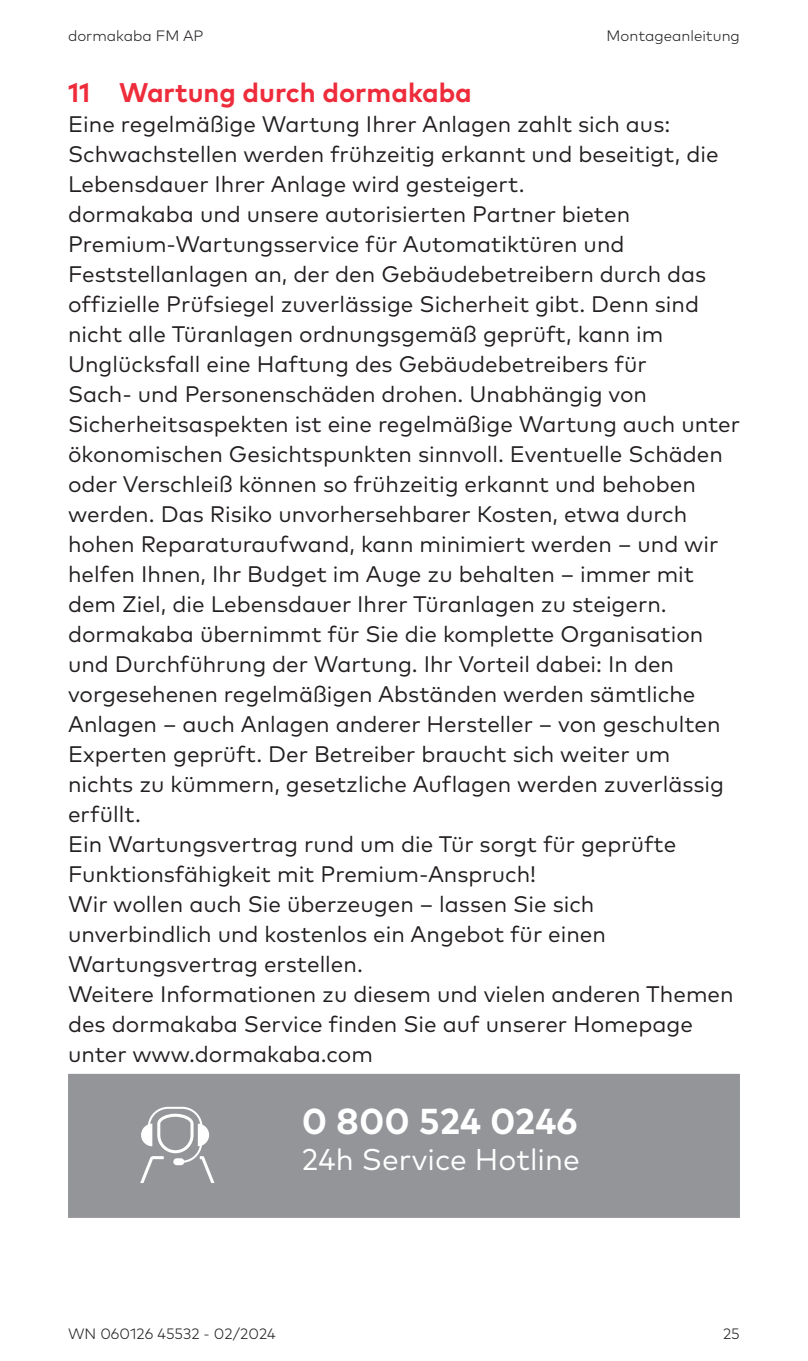
<style>
.page{position:relative;width:808px;height:1361px;background:#fff}
.page>*{position:absolute;margin:0;border:0;box-sizing:border-box;transform-origin:0 0}
.Table_title{font:700 36px "Mark Pro";color:#fff}
.Table_text{font:30px "Mark Pro";color:#fff}
.t1{font:700 27px "Mark Pro";color:#ee2c3b}
.Body_text{font:22.5px/30px "Mark Pro";color:#231f20}
.t2{font:300 15px "Mark Pro";color:#231f20}
</style>
<div class="page">
<div style="left:68px;top:1074px;width:672px;height:144px;background:#939598"></div>
<svg style="left:140px;top:1107px;width:75px;height:76px"></svg>
<p class="t2" style="left:68px;top:25px;width:137px">dormakaba FM AP</p>
<p class="t2" style="left:607px;top:25px;width:135px">Montageanleitung</p>
<p class="t1" style="left:68px;top:72px;width:405px">11 Wartung durch dormakaba</p>
<p class="Body_text" style="left:68px;top:107px;width:652px">Eine regelmäßige Wartung Ihrer Anlagen zahlt sich aus:<br>Schwachstellen werden frühzeitig erkannt und beseitigt, die<br>Lebensdauer Ihrer Anlage wird gesteigert.</p>
<p class="Body_text" style="left:68px;top:197px;width:674px">dormakaba und unsere autorisierten Partner bieten Premium-Wartungsservice für Automatiktüren und Feststellanlagen an, der den Gebäudebetreibern durch das offizielle Prüfsiegel zuverlässige Sicherheit gibt. Denn sind nicht alle Türanlagen ordnungsgemäß geprüft, kann im Unglücksfall eine Haftung des Gebäudebetreibers für<br>Sach- und Personenschäden drohen. Unabhängig von Sicherheitsaspekten ist eine regelmäßige Wartung auch unter ökonomischen Gesichtspunkten sinnvoll. Eventuelle Schäden oder Verschleiß können so frühzeitig erkannt und behoben werden. Das Risiko unvorhersehbarer Kosten, etwa durch hohen Reparaturaufwand, kann minimiert werden – und wir helfen Ihnen, Ihr Budget im Auge zu behalten – immer mit dem Ziel, die Lebensdauer Ihrer Türanlagen zu steigern.</p>
<p class="Body_text" style="left:68px;top:617px;width:657px">dormakaba übernimmt für Sie die komplette Organisation und Durchführung der Wartung. Ihr Vorteil dabei: In den vorgesehenen regelmäßigen Abständen werden sämtliche Anlagen – auch Anlagen anderer Hersteller – von geschulten Experten geprüft. Der Betreiber braucht sich weiter um nichts zu kümmern, gesetzliche Auflagen werden zuverlässig erfüllt.</p>
<p class="Body_text" style="left:68px;top:827px;width:610px">Ein Wartungsvertrag rund um die Tür sorgt für geprüfte<br>Funktionsfähigkeit mit Premium-Anspruch!</p>
<p class="Body_text" style="left:68px;top:887px;width:539px">Wir wollen auch Sie überzeugen – lassen Sie sich unverbindlich und kostenlos ein Angebot für einen<br>Wartungsvertrag erstellen.</p>
<p class="Body_text" style="left:68px;top:977px;width:667px">Weitere Informationen zu diesem und vielen anderen Themen des dormakaba Service finden Sie auf unserer Homepage unter www.dormakaba.com</p>
<p class="Table_title" style="left:302px;top:1094px;width:277px">0 800 524 0246</p>
<p class="Table_text" style="left:302px;top:1137px;width:279px">24h Service Hotline</p>
<p class="t2" style="left:68px;top:1323px;width:209px">WN 060126 45532 - 02/2024</p>
<p class="t2" style="left:723px;top:1323px;width:18px">25</p>
</div>
